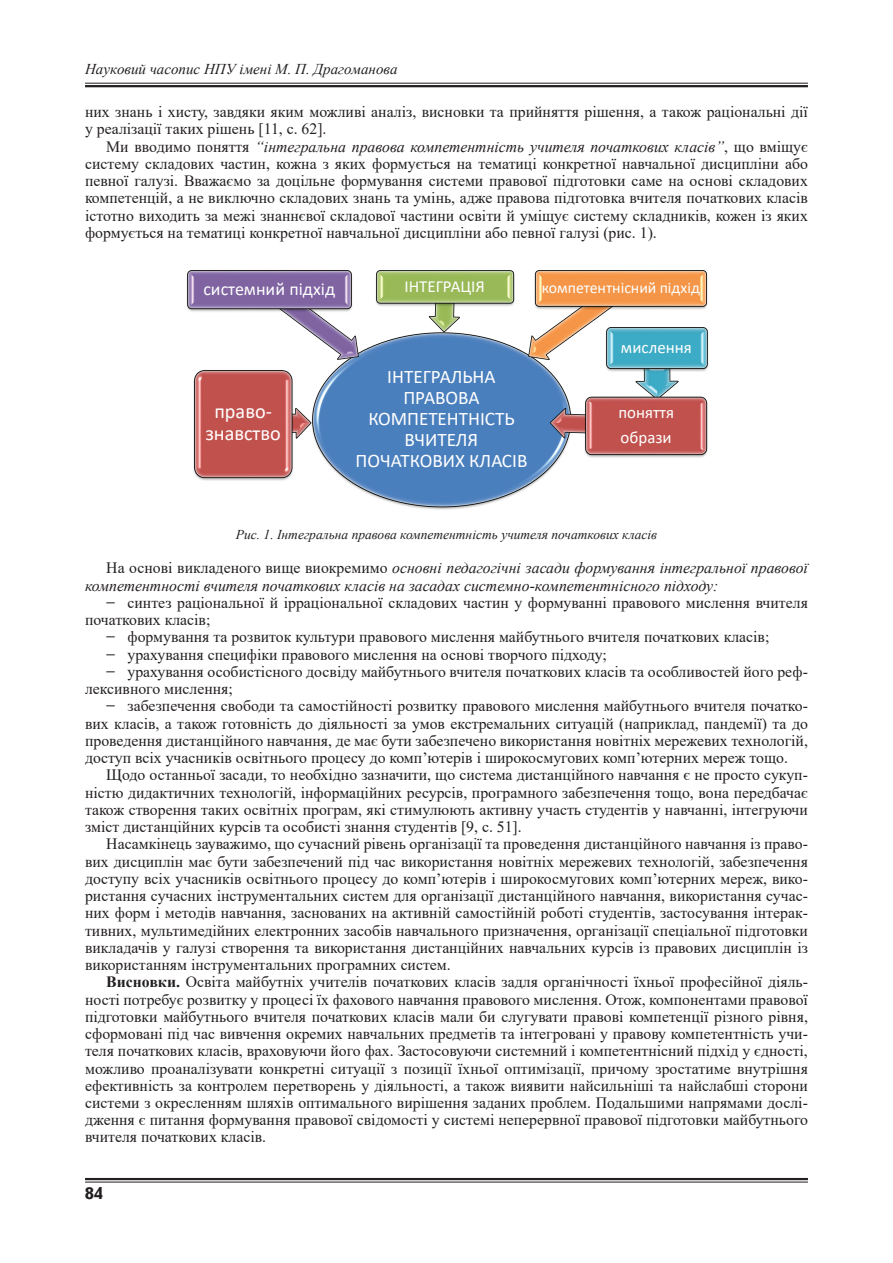
<style>
.page{position:relative;width:893px;height:1263px;background:#fff}
.page>*{position:absolute;margin:0;border:0;box-sizing:border-box;transform-origin:0 0}
.t1{font:20.25px/22.2px "Calibri";color:#fff;text-align:center}
.t2{font:19.2px/21px "Calibri";color:#fff;text-align:center}
.t3{font:18px "Calibri";color:#fff}
.t4{font:16.8px/25.8px "Calibri";color:#fff}
.t5{font:700 16.5px "Ukrainian Text";color:#231f20}
.t6{font:15.75px/17.2px "Times New Roman";color:#231f20}
.t7{font:italic 15.75px/17.2px "Times New Roman";color:#231f20}
.t8{font:15.75px "Calibri";color:#fff}
.t9{font:italic 15px "Times New Roman";color:#231f20}
.t10{font:italic 13.5px "Times New Roman";color:#231f20}
.s1{font-style:italic}
.s2{font-style:normal}
.s3{font-weight:700}
</style>
<div class="page">
<hr style="left:85px;top:83px;width:723px;height:1px;background:#231f20">
<hr style="left:85px;top:85px;width:723px;height:2px;background:#231f20">
<hr style="left:85px;top:1178px;width:723px;height:2px;background:#231f20">
<hr style="left:85px;top:1182px;width:723px;height:1px;background:#231f20">
<img style="left:311px;top:332px;width:259px;height:178px">
<img style="left:302px;top:413px;width:9px;height:20px">
<img style="left:193px;top:370px;width:109px;height:111px">
<img style="left:428px;top:312px;width:32px;height:20px">
<img style="left:376px;top:270px;width:139px;height:42px">
<img style="left:290px;top:317px;width:77px;height:52px">
<img style="left:187px;top:270px;width:165px;height:47px">
<img style="left:635px;top:374px;width:44px;height:21px">
<img style="left:607px;top:327px;width:101px;height:47px">
<img style="left:519px;top:313px;width:116px;height:56px">
<img style="left:534px;top:270px;width:174px;height:43px">
<img style="left:549px;top:408px;width:34px;height:34px">
<img style="left:583px;top:395px;width:125px;height:63px">
<p class="t9" style="left:85px;top:59px;width:314px">Науковий часопис НПУ імені М. П. Драгоманова</p>
<p class="t6" style="left:85px;top:103px;width:724px">них знань і хисту, завдяки яким можливі аналіз, висновки та прийняття рішення, а також раціональні дії у реалізації таких рішень [11, с. 62].</p>
<p class="t6" style="left:85px;top:137px;width:724px;text-align:justify;text-indent:21px">Ми вводимо поняття <span class="s1">“інтегральна правова компетентність учителя початкових класів”</span>, що вміщує систему складових частин, кожна з яких формується на тематиці конкретної навчальної дисципліни або певної галузі. Вважаємо за доцільне формування системи правової підготовки саме на основі складових компетенцій, а не виключно складових знань та умінь, адже правова підготовка вчителя початкових класів істотно виходить за межі знаннєвої складової частини освіти й уміщує систему складників, кожен із яких формується на тематиці конкретної навчальної дисципліни або певної галузі (рис. 1).</p>
<p class="t3" style="left:203px;top:276px;width:133px">системний підхід</p>
<p class="t4" style="left:404px;top:273px;width:82px">ІНТЕГРАЦІЯ</p>
<p class="t8" style="left:542px;top:277px;width:160px">компетентнісний підхід</p>
<p class="t1" style="left:205px;top:400px;width:77px">право&shy;знавство</p>
<p class="t2" style="left:356px;top:365px;width:173px">ІНТЕГРАЛЬНА<br>ПРАВОВА<br>КОМПЕТЕНТНІСТЬ<br>ВЧИТЕЛЯ<br>ПОЧАТКОВИХ КЛАСІВ</p>
<p class="t4" style="left:621px;top:334px;width:72px">мислення</p>
<p class="t4" style="left:618px;top:399px;width:57px">поняття образи</p>
<p class="t10" style="left:236px;top:525px;width:423px">Рис. 1. Інтегральна правова компетентність учителя початкових класів</p>
<p class="t7" style="left:85px;top:559px;width:724px;text-indent:21px"><span class="s2">На основі викладеного вище виокремимо</span> основні педагогічні засади формування інтегральної правової компетентності вчителя початкових класів на засадах системно-компетентнісного підходу:</p>
<p class="t6" style="left:106px;top:593px;width:703px"><span class="s3">−</span> синтез раціональної й ірраціональної складових частин у формуванні правового мислення вчителя</p>
<p class="t6" style="left:85px;top:611px;width:127px">початкових класів;</p>
<p class="t6" style="left:106px;top:628px;width:665px"><span class="s3">−</span> формування та розвиток культури правового мислення майбутнього вчителя початкових класів;</p>
<p class="t6" style="left:106px;top:645px;width:502px"><span class="s3">−</span> урахування специфіки правового мислення на основі творчого підходу;</p>
<p class="t6" style="left:106px;top:662px;width:703px"><span class="s3">−</span> урахування особистісного досвіду майбутнього вчителя початкових класів та особливостей його реф-</p>
<p class="t6" style="left:85px;top:680px;width:149px">лексивного мислення;</p>
<p class="t6" style="left:106px;top:697px;width:703px"><span class="s3">−</span> забезпечення свободи та самостійності розвитку правового мислення майбутнього вчителя початко-</p>
<p class="t6" style="left:85px;top:714px;width:724px">вих класів, а також готовність до діяльності за умов екстремальних ситуацій (наприклад, пандемії) та до</p>
<p class="t6" style="left:85px;top:731px;width:724px">проведення дистанційного навчання, де має бути забезпечено використання новітніх мережевих технологій,</p>
<p class="t6" style="left:85px;top:749px;width:704px">доступ всіх учасників освітнього процесу до комп’ютерів і широкосмугових комп’ютерних мереж тощо.</p>
<p class="t6" style="left:106px;top:766px;width:703px">Щодо останньої засади, то необхідно зазначити, що система дистанційного навчання є не просто сукуп-</p>
<p class="t6" style="left:85px;top:783px;width:724px">ністю дидактичних технологій, інформаційних ресурсів, програмного забезпечення тощо, вона передбачає</p>
<p class="t6" style="left:85px;top:800px;width:724px">також створення таких освітніх програм, які стимулюють активну участь студентів у навчанні, інтегруючи</p>
<p class="t6" style="left:85px;top:818px;width:438px">зміст дистанційних курсів та особисті знання студентів [9, с. 51].</p>
<p class="t6" style="left:106px;top:835px;width:703px">Насамкінець зауважимо, що сучасний рівень організації та проведення дистанційного навчання із право-</p>
<p class="t6" style="left:85px;top:852px;width:724px">вих дисциплін має бути забезпечений під час використання новітніх мережевих технологій, забезпечення</p>
<p class="t6" style="left:85px;top:869px;width:724px">доступу всіх учасників освітнього процесу до комп’ютерів і широкосмугових комп’ютерних мереж, вико-</p>
<p class="t6" style="left:85px;top:887px;width:724px">ристання сучасних інструментальних систем для організації дистанційного навчання, використання сучас-</p>
<p class="t6" style="left:85px;top:904px;width:724px">них форм і методів навчання, заснованих на активній самостійній роботі студентів, застосування інтерак-</p>
<p class="t6" style="left:85px;top:921px;width:724px">тивних, мультимедійних електронних засобів навчального призначення, організації спеціальної підготовки</p>
<p class="t6" style="left:85px;top:938px;width:724px">викладачів у галузі створення та використання дистанційних навчальних курсів із правових дисциплін із</p>
<p class="t6" style="left:85px;top:955px;width:367px">використанням інструментальних програмних систем.</p>
<p class="t6" style="left:106px;top:973px;width:703px"><span class="s3">Висновки.</span> Освіта майбутніх учителів початкових класів задля органічності їхньої професійної діяль-</p>
<p class="t6" style="left:85px;top:990px;width:724px">ності потребує розвитку у процесі їх фахового навчання правового мислення. Отож, компонентами правової</p>
<p class="t6" style="left:85px;top:1007px;width:724px">підготовки майбутнього вчителя початкових класів мали би слугувати правові компетенції різного рівня,</p>
<p class="t6" style="left:85px;top:1024px;width:724px">сформовані під час вивчення окремих навчальних предметів та інтегровані у правову компетентність учи-</p>
<p class="t6" style="left:85px;top:1042px;width:724px">теля початкових класів, враховуючи його фах. Застосовуючи системний і компетентнісний підхід у єдності,</p>
<p class="t6" style="left:85px;top:1059px;width:724px">можливо проаналізувати конкретні ситуації з позиції їхньої оптимізації, причому зростатиме внутрішня</p>
<p class="t6" style="left:85px;top:1076px;width:724px">ефективність за контролем перетворень у діяльності, а також виявити найсильніші та найслабші сторони</p>
<p class="t6" style="left:85px;top:1093px;width:724px">системи з окресленням шляхів оптимального вирішення заданих проблем. Подальшими напрямами дослі-</p>
<p class="t6" style="left:85px;top:1111px;width:724px">дження є питання формування правової свідомості у системі неперервної правової підготовки майбутнього</p>
<p class="t6" style="left:85px;top:1128px;width:183px">вчителя початкових класів.</p>
<p class="t5" style="left:85px;top:1184px;width:19px">84</p>
</div>
